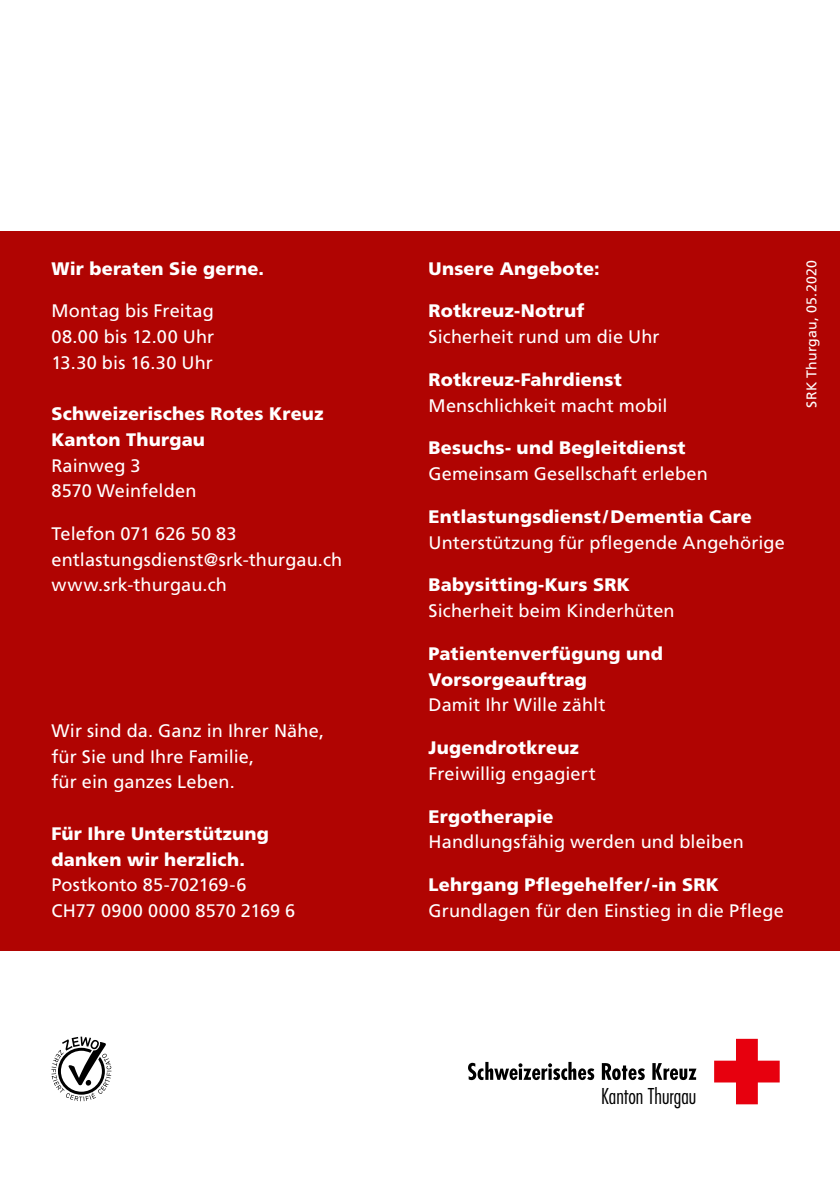
<style>
.page{position:relative;width:840px;height:1191px;background:#fff}
.page>*{position:absolute;margin:0;border:0;box-sizing:border-box;transform-origin:0 0}
.t1{font:300 condensed 21.2px "Futura";color:#000}
.t2{font:18.2px/25.6px "Frutiger LT";letter-spacing:.005em;color:#fff}
.t3{font:900 18.2px/25.6px "Frutiger LT";letter-spacing:.01em;color:#fff}
.t4{font:14px "Frutiger LT";letter-spacing:.015em;color:#fff}
</style>
<div class="page">
<svg style="left:51px;top:1036px;width:60px;height:65px"></svg>
<svg style="left:468px;top:1062px;width:126px;height:18px"></svg>
<svg style="left:601px;top:1063px;width:43px;height:17px"></svg>
<svg style="left:652px;top:1063px;width:44px;height:17px"></svg>
<svg style="left:714px;top:1038px;width:65px;height:66px"></svg>
<div style="left:0;top:232px;width:839px;height:719px;background:#b00402"></div>
<p class="t3" style="left:51px;top:255px;width:214px">Wir beraten Sie gerne.</p>
<p class="t2" style="left:51px;top:298px;width:164px;text-align:justify">Montag bis Freitag 08.00 bis 12.00 Uhr 13.30 bis 16.30 Uhr</p>
<p class="t3" style="left:51px;top:401px;width:273px">Schweizerisches Rotes Kreuz<br>Kanton Thurgau</p>
<p class="t2" style="left:51px;top:452px;width:146px">Rainweg 3<br>8570 Weinfelden</p>
<p class="t2" style="left:51px;top:521px;width:292px">Telefon 071 626 50 83 entlastungsdienst@srk-thurgau.ch www.srk-thurgau.ch</p>
<p class="t2" style="left:51px;top:718px;width:274px">Wir sind da. Ganz in Ihrer Nähe, für Sie und Ihre Familie,<br>für ein ganzes Leben.</p>
<p class="t3" style="left:51px;top:820px;width:219px">Für Ihre Unterstützung danken wir herzlich.</p>
<p class="t2" style="left:51px;top:872px;width:245px">Postkonto 85-702169-6<br>CH77 0900 0000 8570 2169 6</p>
<p class="t3" style="left:428px;top:255px;width:172px">Unsere Angebote:</p>
<p class="t3" style="left:428px;top:298px;width:157px">Rotkreuz-Notruf</p>
<p class="t2" style="left:428px;top:324px;width:232px">Sicherheit rund um die Uhr</p>
<p class="t3" style="left:428px;top:367px;width:195px">Rotkreuz-Fahrdienst</p>
<p class="t2" style="left:428px;top:392px;width:240px">Menschlichkeit macht mobil</p>
<p class="t3" style="left:428px;top:435px;width:258px">Besuchs- und Begleitdienst</p>
<p class="t2" style="left:428px;top:461px;width:280px">Gemeinsam Gesellschaft erleben</p>
<p class="t3" style="left:428px;top:504px;width:325px">Entlastungsdienst /Dementia Care</p>
<p class="t2" style="left:428px;top:529px;width:358px">Unterstützung für pflegende Angehörige</p>
<p class="t3" style="left:428px;top:572px;width:203px">Babysitting-Kurs SRK</p>
<p class="t2" style="left:428px;top:598px;width:247px">Sicherheit beim Kinderhüten</p>
<p class="t3" style="left:428px;top:640px;width:236px">Patientenverfügung und<br>Vorsorgeauftrag</p>
<p class="t2" style="left:428px;top:692px;width:178px">Damit Ihr Wille zählt</p>
<p class="t3" style="left:428px;top:735px;width:152px">Jugendrotkreuz</p>
<p class="t2" style="left:428px;top:761px;width:169px">Freiwillig engagiert</p>
<p class="t3" style="left:428px;top:803px;width:126px">Ergotherapie</p>
<p class="t2" style="left:428px;top:829px;width:316px">Handlungsfähig werden und bleiben</p>
<p class="t3" style="left:428px;top:872px;width:292px">Lehrgang Pflegehelfer /-in SRK</p>
<p class="t2" style="left:428px;top:897px;width:356px">Grundlagen für den Einstieg in die Pflege</p>
<p class="t4" style="left:803px;top:407px;width:149px;rotate:-90deg">SRK Thurgau, 05.2020</p>
<p class="t1" style="left:600px;top:1082px;width:97px">Kanton Thurgau</p>
</div>
